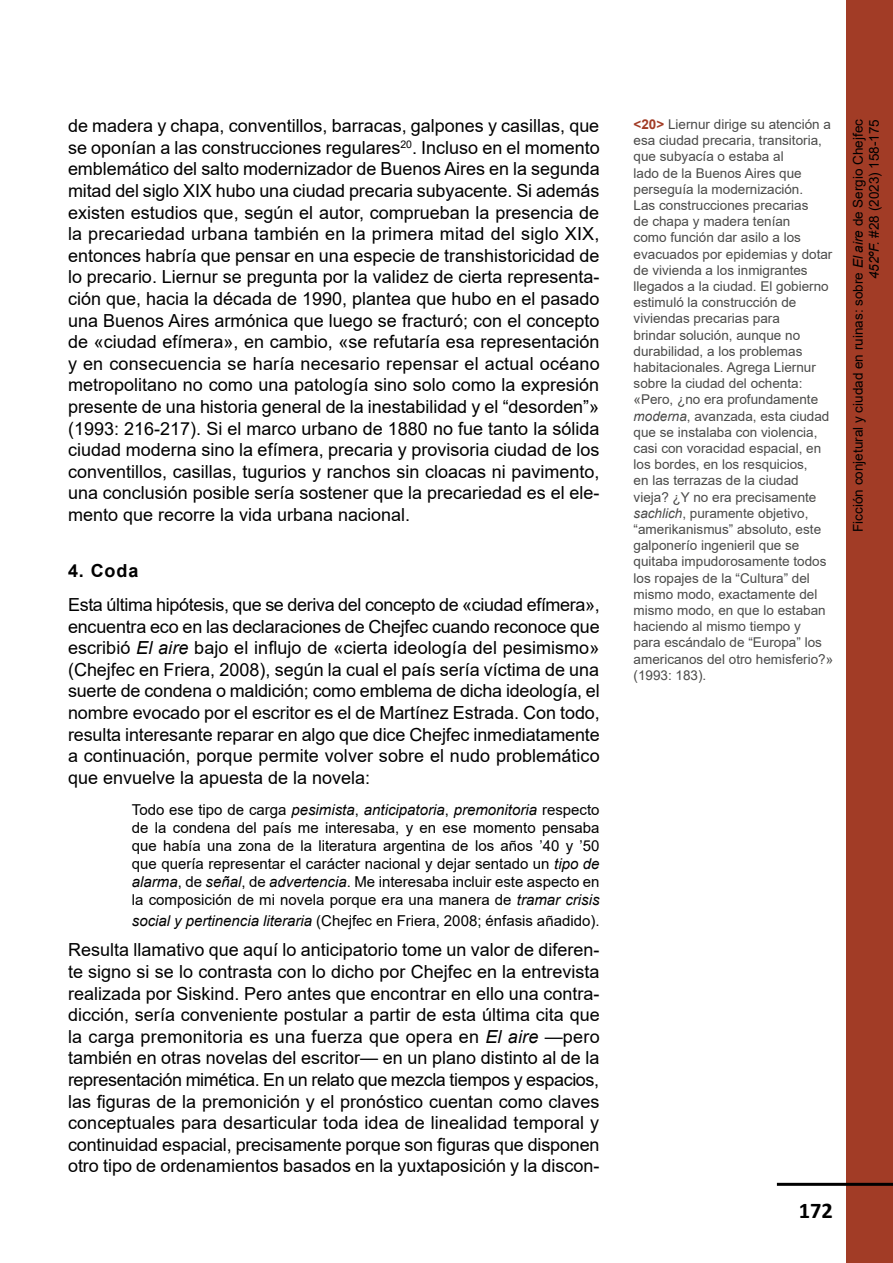
<style>
.page{position:relative;width:893px;height:1263px;background:#fff}
.page>*{position:absolute;margin:0;border:0;box-sizing:border-box;transform-origin:0 0}
.t1{font:700 22.5px "Calibri";color:#000}
.t2{font:18px/21.6px "Arial";color:#000;text-align:justify}
.t3{font:700 18px "Arial";color:#000}
.t4{font:15px/18px "Arial";color:#000;text-align:justify}
.t5{font:13.5px/16.2px "Arial";color:#4a4a49}
.t6{font:13.5px/16.2px "Arial";color:#000;text-align:right}
.s1{font-style:italic}
.s2{font-weight:700;color:#a23c26}
</style>
<div class="page">
<div style="left:846px;top:0;width:47px;height:1263px;background:#a23c26"></div>
<hr style="left:777px;top:1183px;width:116px;height:3px;background:#000">
<p class="t2" style="left:68px;top:115px;width:533px">de madera y chapa, conventillos, barracas, galpones y casillas, que se oponían a las construcciones regulares<sup>20</sup>. Incluso en el momento emblemático del salto modernizador de Buenos Aires en la segunda mitad del siglo XIX hubo una ciudad precaria subyacente. Si además existen estudios que, según el autor, comprueban la presencia de la precariedad urbana también en la primera mitad del siglo XIX, entonces habría que pensar en una especie de transhistoricidad de lo precario. Liernur se pregunta por la validez de cierta representa&shy;ción que, hacia la década de 1990, plantea que hubo en el pasado una Buenos Aires armónica que luego se fracturó; con el concepto de «ciudad efímera», en cambio, «se refutaría esa representación y en consecuencia se haría necesario repensar el actual océano metropolitano no como una patología sino solo como la expresión presente de una historia general de la inestabilidad y el “desorden”» (1993: 216-217). Si el marco urbano de 1880 no fue tanto la sólida ciudad moderna sino la efímera, precaria y provisoria ciudad de los conventillos, casillas, tugurios y ranchos sin cloacas ni pavimento, una conclusión posible sería sostener que la precariedad es el ele&shy;mento que recorre la vida urbana nacional.</p>
<p class="t3" style="left:68px;top:558px;width:72px">4. Coda</p>
<p class="t2" style="left:68px;top:594px;width:533px">Esta última hipótesis, que se deriva del concepto de «ciudad efímera», encuentra eco en las declaraciones de Chejfec cuando reconoce que escribió <span class="s1">El aire</span> bajo el influjo de «cierta ideología del pesimismo» (Chejfec en Friera, 2008), según la cual el país sería víctima de una suerte de condena o maldición; como emblema de dicha ideología, el nombre evocado por el escritor es el de Martínez Estrada. Con todo, resulta interesante reparar en algo que dice Chejfec inmediatamente a continuación, porque permite volver sobre el nudo problemático que envuelve la apuesta de la novela:</p>
<p class="t4" style="left:132px;top:800px;width:469px">Todo ese tipo de carga <span class="s1">pesimista</span>, <span class="s1">anticipatoria</span>, <span class="s1">premonitoria</span> respecto de la condena del país me interesaba, y en ese momento pensaba que había una zona de la literatura argentina de los años ’40 y ’50 que quería representar el carácter nacional y dejar sentado un <span class="s1">tipo de alarma</span>, de <span class="s1">señal</span>, de <span class="s1">advertencia</span>. Me interesaba incluir este aspecto en la composición de mi novela porque era una manera de <span class="s1">tramar crisis</span></p>
<p class="t4" style="left:132px;top:912px;width:469px"><span class="s1">social y pertinencia literaria</span> (Chejfec en Friera, 2008; énfasis añadido).</p>
<p class="t2" style="left:68px;top:939px;width:533px">Resulta llamativo que aquí lo anticipatorio tome un valor de diferen&shy;te signo si se lo contrasta con lo dicho por Chejfec en la entrevista realizada por Siskind. Pero antes que encontrar en ello una contra&shy;dicción, sería conveniente postular a partir de esta última cita que la carga premonitoria es una fuerza que opera en <span class="s1">El aire</span> —pero también en otras novelas del escritor— en un plano distinto al de la representación mimética. En un relato que mezcla tiempos y espacios, las figuras de la premonición y el pronóstico cuentan como claves conceptuales para desarticular toda idea de linealidad temporal y continuidad espacial, precisamente porque son figuras que disponen otro tipo de ordenamientos basados en la yuxtaposición y la discon-</p>
<p class="t5" style="left:634px;top:116px;width:201px"><span class="s2">&lt;20&gt;</span> Liernur dirige su atención a esa ciudad precaria, transitoria, que subyacía o estaba al<br>lado de la Buenos Aires que perseguía la modernización.<br>Las construcciones precarias<br>de chapa y madera tenían<br>como función dar asilo a los evacuados por epidemias y dotar de vivienda a los inmigrantes llegados a la ciudad. El gobierno estimuló la construcción de viviendas precarias para<br>brindar solución, aunque no durabilidad, a los problemas habitacionales. Agrega Liernur sobre la ciudad del ochenta: «Pero, ¿no era profundamente <span class="s1">moderna</span>, avanzada, esta ciudad que se instalaba con violencia, casi con voracidad espacial, en los bordes, en los resquicios,<br>en las terrazas de la ciudad vieja? ¿Y no era precisamente <span class="s1">sachlich</span>, puramente objetivo, “amerikanismus” absoluto, este galponerío ingenieril que se quitaba impudorosamente todos los ropajes de la “Cultura” del mismo modo, exactamente del mismo modo, en que lo estaban haciendo al mismo tiempo y<br>para escándalo de “Europa” los americanos del otro hemisferio?» (1993: 183).</p>
<p class="t6" style="left:850px;top:532px;width:414px;rotate:-90deg">Ficción conjetural y ciudad en ruinas: sobre <span class="s1">El aire</span> de Sergio Chejfec<br><span class="s1">452ºF.</span> #28 (2023) 158-175</p>
<p class="t1" style="left:799px;top:1195px;width:36px">172</p>
</div>
